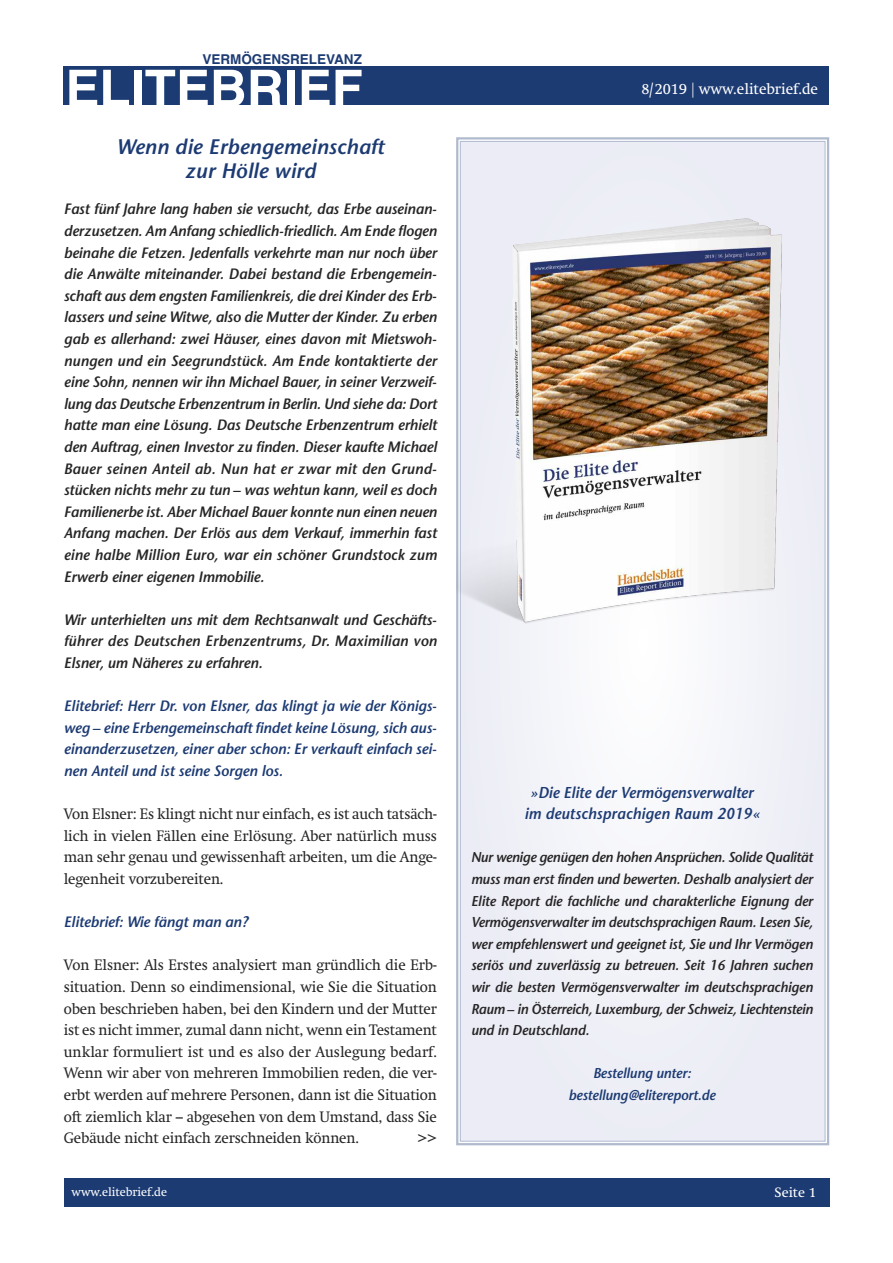
<style>
.page{position:relative;width:893px;height:1263px;background:#fff}
.page>*{position:absolute;margin:0;border:0;box-sizing:border-box;transform-origin:0 0}
.t1{font:700 51px "Helvetica";color:#fff}
.t2{font:italic 600 21px/24px "Stone Sans";letter-spacing:.005em;color:#1d3b73;text-align:center}
.t3{font:italic 600 15.75px/21.6px "Stone Sans";color:#1d3b73;text-align:center;scale:.96 1}
.t4{font:italic 600 15px/21.6px "Stone Sans";letter-spacing:-.01em;color:#272526;text-align:justify}
.t5{font:15px/21.6px "Swift";letter-spacing:-.01em;color:#272526;text-align:justify;scale:.96 1}
.t6{font:italic 600 15px/21.6px "Stone Sans";letter-spacing:-.01em;color:#1d3b73;text-align:justify}
.t7{font:15px "Swift";color:#fff}
.t8{font:italic 600 14.25px/21.6px "Stone Sans";letter-spacing:-.025em;color:#272526;text-align:justify;scale:.96 1}
.t9{font:italic 600 14.25px/21.6px "Stone Sans";letter-spacing:-.01em;color:#1d3b73;text-align:center;scale:.96 1}
.t10{font:700 13.5px "Helvetica";color:#1d3b73}
.t11{font:13.5px "Swift";color:#fff}
.t12{font:12px "Swift";color:#fff}
</style>
<div class="page">
<div style="left:64px;top:1178px;width:765px;height:29px;background:#1d3b73"></div>
<div style="left:461px;top:142px;width:364px;height:999px;background:#eeeff6"></div>
<div style="left:64px;top:66px;width:765px;height:38px;background:#1d3b73"></div>
<img style="left:456px;top:214px;width:326px;height:415px">
<p class="t10" style="left:202px;top:51px;width:161px">VERMÖGENSRELEVANZ</p>
<h1 class="t1" style="left:65px;top:59px;width:299px">ELITEBRIEF</h1>
<h2 class="t2" style="left:116px;top:137px;width:269px">Wenn die Erbengemeinschaft zur Hölle wird</h2>
<p class="t4" style="left:64px;top:200px;width:375px">Fast fünf Jahre lang haben sie versucht, das Erbe auseinan&shy;derzusetzen. Am Anfang schiedlich-friedlich. Am Ende flogen beinahe die Fetzen. Jedenfalls verkehrte man nur noch über die Anwälte miteinander. Dabei bestand die Erbengemein&shy;schaft aus dem engsten Familienkreis, die drei Kinder des Erb&shy;lassers und seine Witwe, also die Mutter der Kinder. Zu erben gab es allerhand: zwei Häuser, eines davon mit Mietswoh&shy;nungen und ein Seegrundstück. Am Ende kontaktierte der eine Sohn, nennen wir ihn Michael Bauer, in seiner Verzweif&shy;lung das Deutsche Erbenzentrum in Berlin. Und siehe da: Dort hatte man eine Lösung. Das Deutsche Erbenzentrum erhielt den Auftrag, einen Investor zu finden. Dieser kaufte Michael Bauer seinen Anteil ab. Nun hat er zwar mit den Grund&shy;stücken nichts mehr zu tun – was wehtun kann, weil es doch Familienerbe ist. Aber Michael Bauer konnte nun einen neuen Anfang machen. Der Erlös aus dem Verkauf, immerhin fast eine halbe Million Euro, war ein schöner Grundstock zum Erwerb einer eigenen Immobilie.</p>
<p class="t4" style="left:64px;top:610px;width:375px">Wir unterhielten uns mit dem Rechtsanwalt und Geschäfts&shy;führer des Deutschen Erbenzentrums, Dr. Maximilian von Elsner, um Näheres zu erfahren.</p>
<p class="t6" style="left:64px;top:697px;width:375px">Elitebrief: Herr Dr. von Elsner, das klingt ja wie der Königs&shy;weg – eine Erbengemeinschaft findet keine Lösung, sich aus&shy;einanderzusetzen, einer aber schon: Er verkauft einfach sei&shy;nen Anteil und ist seine Sorgen los.</p>
<p class="t5" style="left:64px;top:804px;width:390px">Von Elsner: Es klingt nicht nur einfach, es ist auch tatsäch&shy;lich in vielen Fällen eine Erlösung. Aber natürlich muss man sehr genau und gewissenhaft arbeiten, um die Ange&shy;legenheit vorzubereiten.</p>
<p class="t6" style="left:64px;top:913px;width:186px">Elitebrief: Wie fängt man an?</p>
<p class="t5" style="left:64px;top:956px;width:390px">Von Elsner: Als Erstes analysiert man gründlich die Erb&shy;situation. Denn so eindimensional, wie Sie die Situation oben beschrieben haben, bei den Kindern und der Mutter ist es nicht immer, zumal dann nicht, wenn ein Testament unklar formuliert ist und es also der Auslegung bedarf.<br>Wenn wir aber von mehreren Immobilien reden, die ver&shy;erbt werden auf mehrere Personen, dann ist die Situation oft ziemlich klar – abgesehen von dem Umstand, dass Sie Gebäude nicht einfach zerschneiden können.</p>
<p class="t5" style="left:418px;top:1128px;width:21px">&gt;&gt;</p>
<p class="t7" style="left:641px;top:83px;width:178px">8/2019 | www.elitebrief.de</p>
<p class="t3" style="left:524px;top:783px;width:247px">»Die Elite der Vermögensverwalter im deutschsprachigen Raum 2019«</p>
<p class="t8" style="left:471px;top:848px;width:358px">Nur wenige genügen den hohen Ansprüchen. Solide Qualität muss man erst finden und bewerten. Deshalb analysiert der Elite Report die fachliche und charakterliche Eignung der Vermögensverwalter im deutschsprachigen Raum. Lesen Sie, wer empfehlenswert und geeignet ist, Sie und Ihr Vermögen seriös und zuverlässig zu betreuen. Seit 16 Jahren suchen wir die besten Vermögensverwalter im deutschsprachigen Raum – in Österreich, Luxemburg, der Schweiz, Liechtenstein und in Deutschland.</p>
<p class="t9" style="left:568px;top:1064px;width:155px">Bestellung unter: bestellung@elitereport.de</p>
<p class="t12" style="left:72px;top:1187px;width:97px">www.elitebrief.de</p>
<p class="t11" style="left:775px;top:1187px;width:43px">Seite 1</p>
</div>
